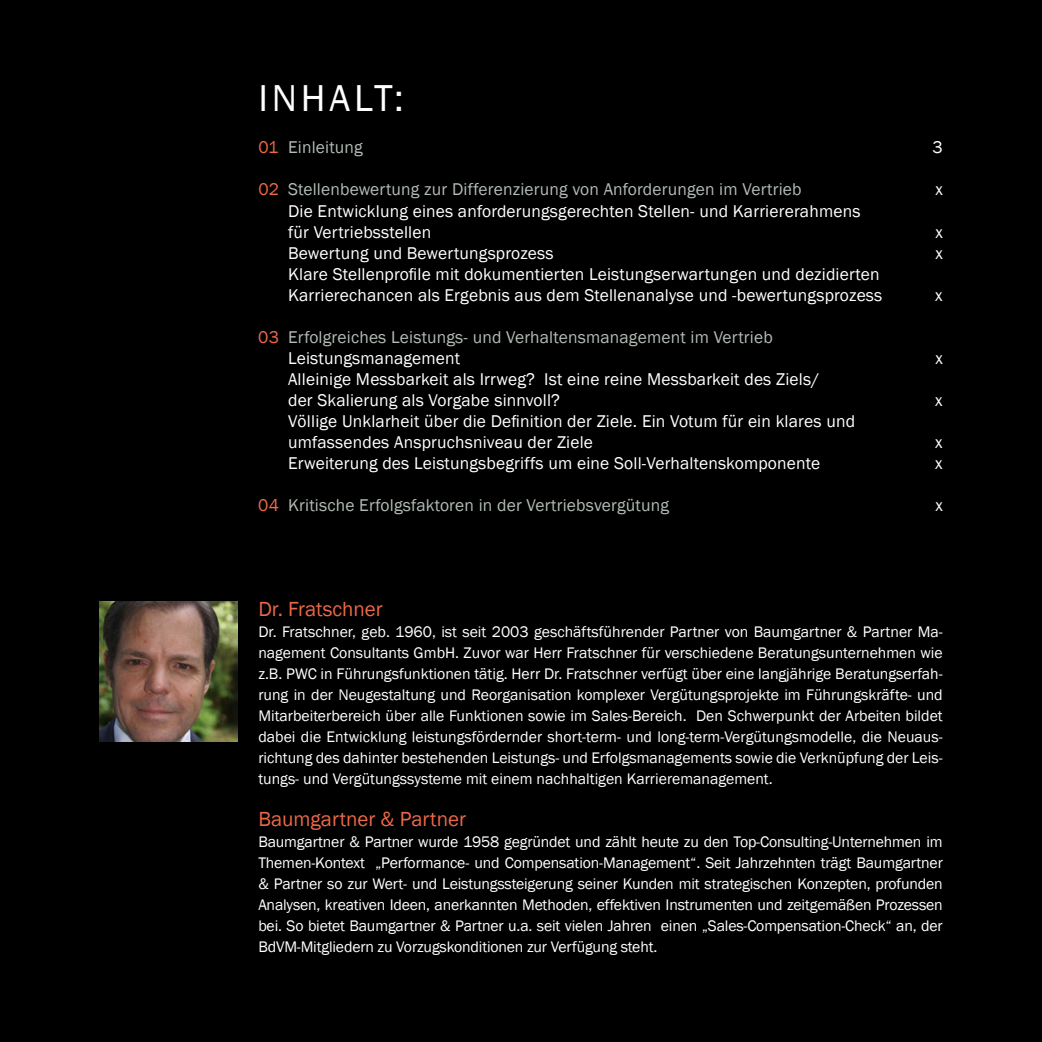
<style>
.page{position:relative;width:1042px;height:1042px;background:#000}
.page>*{position:absolute;margin:0;border:0;box-sizing:border-box;transform-origin:0 0}
.t1{font:38.5px "Franklin Gothic";letter-spacing:.1em;color:#fff}
.t2{font:21px "Franklin Gothic";color:#ed6849}
.t3{font:17.5px/21px "Franklin Gothic";letter-spacing:.01em;color:#fff}
.t4{font:17.5px/21px "Franklin Gothic";letter-spacing:.01em;color:#b3bcb5}
.t5{font:15.75px/21px "Franklin Gothic";letter-spacing:-.005em;color:#fff;text-align:justify}
.s1{color:#ed6849}
.s2{color:#fff}
</style>
<div class="page">
<img style="left:99px;top:602px;width:138px;height:139px">
<h1 class="t1" style="left:258px;top:75px;width:147px">INHALT:</h1>
<p class="t4" style="left:258px;top:137px;width:106px"><span class="s1">01</span> Einleitung</p>
<p class="t3" style="left:932px;top:137px;width:12px">3</p>
<p class="t4" style="left:258px;top:179px;width:545px"><span class="s1">02</span> Stellenbewertung zur Differenzierung von Anforderungen im Vertrieb</p>
<p class="t3" style="left:935px;top:179px;width:9px">x</p>
<p class="t3" style="left:288px;top:200px;width:574px">Die Entwicklung eines anforderungsgerechten Stellen- und Karriererahmens für Vertriebsstellen</p>
<p class="t3" style="left:935px;top:221px;width:9px">x</p>
<p class="t3" style="left:288px;top:242px;width:267px">Bewertung und Bewertungsprozess</p>
<p class="t3" style="left:935px;top:242px;width:9px">x</p>
<p class="t3" style="left:288px;top:263px;width:596px">Klare Stellenprofile mit dokumentierten Leistungserwartungen und dezidierten<br>Karrierechancen als Ergebnis aus dem Stellenanalyse und -bewertungsprozess</p>
<p class="t3" style="left:935px;top:284px;width:9px">x</p>
<p class="t4" style="left:288px;top:326px;width:486px;text-indent:-30px"><span class="s1">03</span> Erfolgreiches Leistungs- und Verhaltensmanagement im Vertrieb<br><span class="s2">Leistungsmanagement</span></p>
<p class="t3" style="left:288px;top:368px;width:533px">Alleinige Messbarkeit als Irrweg? Ist eine reine Messbarkeit des Ziels/ der Skalierung als Vorgabe sinnvoll?</p>
<p class="t3" style="left:288px;top:410px;width:568px">Völlige Unklarheit über die Definition der Ziele. Ein Votum für ein klares und umfassendes Anspruchsniveau der Ziele</p>
<p class="t3" style="left:935px;top:347px;width:9px">x</p>
<p class="t3" style="left:935px;top:389px;width:9px">x</p>
<p class="t3" style="left:935px;top:431px;width:9px">x</p>
<p class="t3" style="left:288px;top:452px;width:533px">Erweiterung des Leistungsbegriffs um eine Soll-Verhaltenskomponente</p>
<p class="t3" style="left:935px;top:452px;width:9px">x</p>
<p class="t4" style="left:258px;top:494px;width:412px"><span class="s1">04</span> Kritische Erfolgsfaktoren in der Vertriebsvergütung</p>
<p class="t3" style="left:935px;top:494px;width:9px">x</p>
<h2 class="t2" style="left:258px;top:595px;width:126px">Dr. Fratschner</h2>
<p class="t5" style="left:258px;top:621px;width:686px">Dr. Fratschner, geb. 1960, ist seit 2003 geschäftsführender Partner von Baumgartner &amp; Partner Ma&shy;nagement Consultants GmbH. Zuvor war Herr Fratschner für verschiedene Beratungsunternehmen wie z.B. PWC in Führungsfunktionen tätig. Herr Dr. Fratschner verfügt über eine langjährige Beratungserfah&shy;rung in der Neugestaltung und Reorganisation komplexer Vergütungsprojekte im Führungskräfte- und Mitarbeiterbereich über alle Funktionen sowie im Sales-Bereich. Den Schwerpunkt der Arbeiten bildet dabei die Entwicklung leistungsfördernder short-term- und long-term-Vergütungsmodelle, die Neuaus&shy;richtung des dahinter bestehenden Leistungs- und Erfolgsmanagements sowie die Verknüpfung der Leis&shy;tungs- und Vergütungssysteme mit einem nachhaltigen Karrieremanagement.</p>
<h2 class="t2" style="left:258px;top:805px;width:209px">Baumgartner &amp; Partner</h2>
<p class="t5" style="left:258px;top:831px;width:686px">Baumgartner &amp; Partner wurde 1958 gegründet und zählt heute zu den Top-Consulting-Unternehmen im Themen-Kontext „Performance- und Compensation-Management“. Seit Jahrzehnten trägt Baumgartner &amp; Partner so zur Wert- und Leistungssteigerung seiner Kunden mit strategischen Konzepten, profunden Analysen, kreativen Ideen, anerkannten Methoden, effektiven Instrumenten und zeitgemäßen Prozessen bei. So bietet Baumgartner &amp; Partner u.a. seit vielen Jahren einen „Sales-Compensation-Check“ an, der BdVM-Mitgliedern zu Vorzugskonditionen zur Verfügung steht.</p>
</div>
